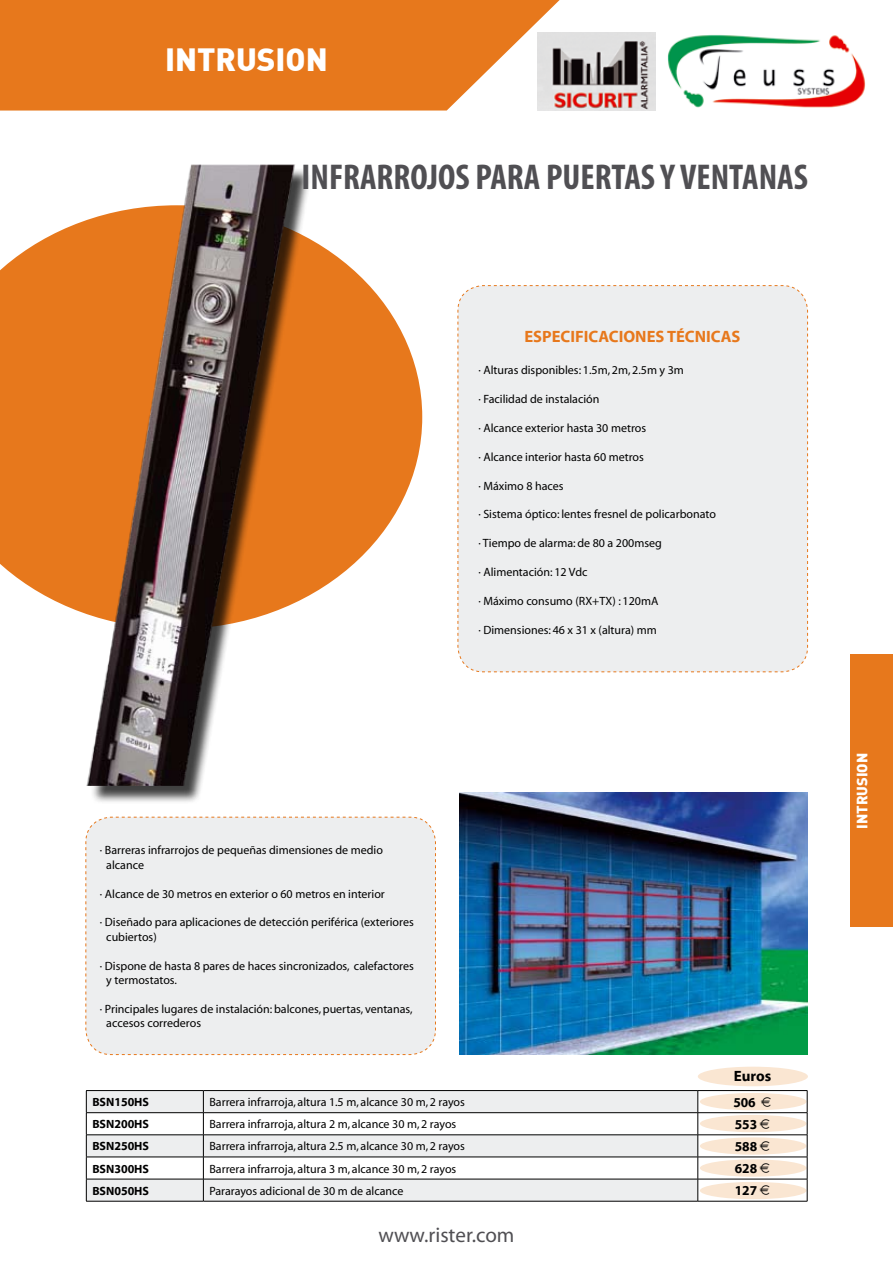
<style>
.page{position:relative;width:893px;height:1263px;background:#fff}
.page>*{position:absolute;margin:0;border:0;box-sizing:border-box;transform-origin:0 0}
.t1{font:700 condensed 36px "Myriad Pro";color:#504f53}
.t2{font:31.5px "DIN Black Alternate";color:#fff}
.t3{font:21px "Myriad";color:#504f53}
.t4{font:700 16.5px "Myriad";color:#e7781c}
.t5{font:700 15px "Myriad";letter-spacing:-.005em;color:#000}
.t6{font:14.7px "DIN Black Alternate";color:#fff}
.t7{font:700 13.5px "Myriad";color:#000}
.t8{font:12px/14.4px "Myriad";color:#000}
.t9{font:700 12px "Myriad";color:#000}
.s1{font-family:"Euro Collection";font-weight:400}
</style>
<div class="page">
<div style="left:850px;top:655px;width:43px;height:272px;background:#e7781c"></div>
<img style="left:668px;top:35px;width:198px;height:73px">
<svg style="left:0;top:0;width:560px;height:111px;background:#e8822d"></svg>
<img style="left:537px;top:32px;width:118px;height:78px">
<div style="left:700px;top:1093px;width:106px;height:17px;background:#fae6d2;border-radius:50%"></div>
<div style="left:700px;top:1115px;width:106px;height:17px;background:#fae6d2;border-radius:50%"></div>
<div style="left:700px;top:1137px;width:106px;height:18px;background:#fae6d2;border-radius:50%"></div>
<div style="left:700px;top:1159px;width:106px;height:18px;background:#fae6d2;border-radius:50%"></div>
<div style="left:700px;top:1182px;width:106px;height:17px;background:#fae6d2;border-radius:50%"></div>
<div style="left:85px;top:830px;width:351px;height:225px;background:#edeeef"></div>
<div style="left:523px;top:285px;width:285px;height:388px;background:#edeeef"></div>
<svg style="left:87px;top:1091px;width:611px;height:110px;fill:#edeeef"></svg>
<hr style="left:86px;top:1090px;width:117px;height:1px;background:#000">
<hr style="left:203px;top:1090px;width:495px;height:1px;background:#000">
<hr style="left:698px;top:1090px;width:109px;height:1px;background:#000">
<hr style="left:86px;top:1112px;width:117px;height:1px;background:#000">
<hr style="left:203px;top:1112px;width:495px;height:1px;background:#000">
<hr style="left:698px;top:1112px;width:109px;height:1px;background:#000">
<hr style="left:86px;top:1134px;width:117px;height:1px;background:#000">
<hr style="left:203px;top:1134px;width:495px;height:1px;background:#000">
<hr style="left:698px;top:1134px;width:109px;height:1px;background:#000">
<hr style="left:86px;top:1157px;width:117px;height:1px;background:#000">
<hr style="left:203px;top:1157px;width:495px;height:1px;background:#000">
<hr style="left:698px;top:1157px;width:109px;height:1px;background:#000">
<hr style="left:86px;top:1179px;width:117px;height:1px;background:#000">
<svg style="left:86px;top:1091px;width:1px;height:110px"></svg>
<hr style="left:203px;top:1179px;width:495px;height:1px;background:#000">
<svg style="left:203px;top:1091px;width:1px;height:110px"></svg>
<hr style="left:698px;top:1179px;width:109px;height:1px;background:#000">
<svg style="left:698px;top:1091px;width:1px;height:110px"></svg>
<svg style="left:807px;top:1091px;width:1px;height:110px"></svg>
<hr style="left:86px;top:1201px;width:117px;height:1px;background:#000">
<hr style="left:203px;top:1201px;width:495px;height:1px;background:#000">
<hr style="left:698px;top:1201px;width:109px;height:1px;background:#000">
<div style="left:89px;top:167px;width:434px;height:700px;background:#000;opacity:.75"></div>
<img style="left:0;top:165px;width:397px;height:621px">
<img style="left:459px;top:793px;width:349px;height:261px">
<div style="left:698px;top:1067px;width:110px;height:19px;background:#fae6d2;border-radius:50%"></div>
<h2 class="t2" style="left:165px;top:38px;width:164px">INTRUSION</h2>
<h1 class="t1" style="left:302px;top:154px;width:508px">INFRARROJOS PARA PUERTAS Y VENTANAS</h1>
<h3 class="t4" style="left:524px;top:328px;width:218px">ESPECIFICACIONES TÉCNICAS</h3>
<p class="t8" style="left:478px;top:364px;width:207px">· Alturas disponibles: 1.5m, 2m, 2.5m y 3m</p>
<p class="t8" style="left:478px;top:393px;width:123px">· Facilidad de instalación</p>
<p class="t8" style="left:478px;top:421px;width:169px">· Alcance exterior hasta 30 metros</p>
<p class="t8" style="left:478px;top:450px;width:167px">· Alcance interior hasta 60 metros</p>
<p class="t8" style="left:478px;top:479px;width:87px">· Máximo 8 haces</p>
<p class="t8" style="left:478px;top:508px;width:239px">· Sistema óptico: lentes fresnel de policarbonato</p>
<p class="t8" style="left:478px;top:537px;width:185px">· Tiempo de alarma: de 80 a 200mseg</p>
<p class="t8" style="left:478px;top:565px;width:111px">· Alimentación: 12 Vdc</p>
<p class="t8" style="left:478px;top:594px;width:182px">· Máximo consumo (RX+TX) : 120mA</p>
<p class="t8" style="left:478px;top:623px;width:180px">· Dimensiones: 46 x 31 x (altura) mm</p>
<p class="t8" style="left:106px;top:844px;width:278px;text-indent:-6px">· Barreras infrarrojos de pequeñas dimensiones de medio alcance</p>
<p class="t8" style="left:100px;top:887px;width:286px">· Alcance de 30 metros en exterior o 60 metros en interior</p>
<p class="t8" style="left:106px;top:916px;width:309px;text-indent:-6px">· Diseñado para aplicaciones de detección periférica (exteriores cubiertos)</p>
<p class="t8" style="left:106px;top:959px;width:309px;text-indent:-6px">· Dispone de hasta 8 pares de haces sincronizados, calefactores y termostatos.</p>
<p class="t8" style="left:106px;top:1002px;width:308px;text-indent:-6px">· Principales lugares de instalación: balcones, puertas, ventanas, accesos correderos</p>
<p class="t5" style="left:734px;top:1068px;width:39px">Euros</p>
<p class="t9" style="left:92px;top:1096px;width:58px">BSN150HS</p>
<p class="t8" style="left:209px;top:1095px;width:257px">Barrera infrarroja, altura 1.5 m, alcance 30 m, 2 rayos</p>
<p class="t7" style="left:733px;top:1095px;width:40px">506 <span class="s1">E</span></p>
<p class="t9" style="left:92px;top:1118px;width:58px">BSN200HS</p>
<p class="t8" style="left:209px;top:1117px;width:248px">Barrera infrarroja, altura 2 m, alcance 30 m, 2 rayos</p>
<p class="t7" style="left:735px;top:1117px;width:37px">553 <span class="s1">E</span></p>
<p class="t9" style="left:92px;top:1140px;width:58px">BSN250HS</p>
<p class="t8" style="left:209px;top:1140px;width:257px">Barrera infrarroja, altura 2.5 m, alcance 30 m, 2 rayos</p>
<p class="t7" style="left:735px;top:1139px;width:37px">588 <span class="s1">E</span></p>
<p class="t9" style="left:92px;top:1162px;width:58px">BSN300HS</p>
<p class="t8" style="left:209px;top:1162px;width:248px">Barrera infrarroja, altura 3 m, alcance 30 m, 2 rayos</p>
<p class="t7" style="left:735px;top:1161px;width:37px">628 <span class="s1">E</span></p>
<p class="t9" style="left:92px;top:1184px;width:58px">BSN050HS</p>
<p class="t8" style="left:209px;top:1184px;width:196px">Pararayos adicional de 30 m de alcance</p>
<p class="t7" style="left:735px;top:1184px;width:37px">127 <span class="s1">E</span></p>
<h3 class="t3" style="left:379px;top:1224px;width:137px">www.rister.com</h3>
<p class="t6" style="left:852px;top:829px;width:77px;rotate:-90deg">INTRUSION</p>
</div>
